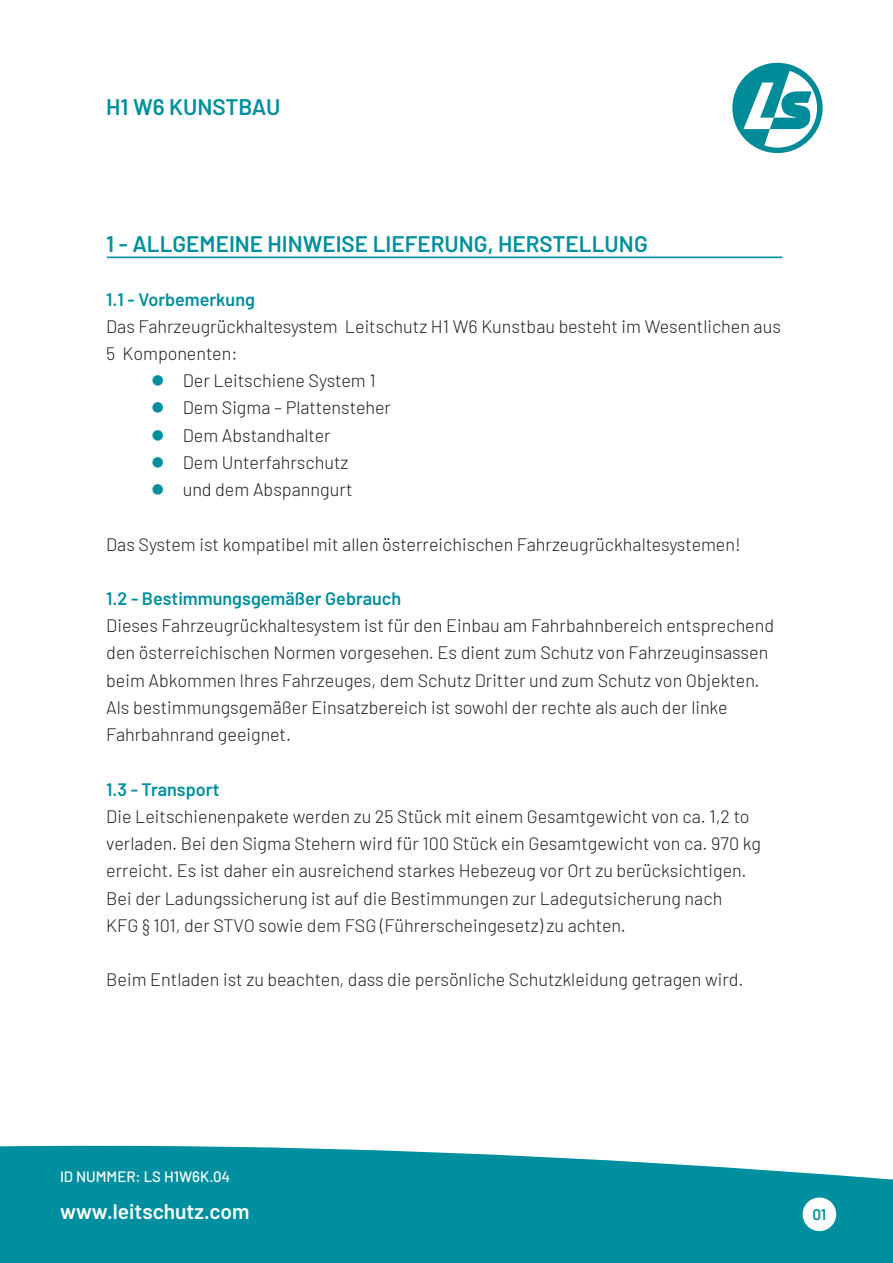
<style>
.page{position:relative;width:893px;height:1263px;background:#fff}
.page>*{position:absolute;margin:0;border:0;box-sizing:border-box;transform-origin:0 0}
.t1{font:600 22.5px "Barlow";color:#008f9e}
.t2{font:600 21px "Barlow";color:#fff}
.t3{font:300 18px/27.3px "Barlow";color:#231f20}
.t4{font:600 18px "Barlow";color:#008f9e}
.t5{font:600 15.3px "Barlow";color:#008f9e}
.t6{font:500 15px "Barlow";color:#fff}
.s1{color:#008f9e}
</style>
<div class="page">
<svg style="left:0;top:1145px;width:893px;height:118px;background:#1899a7"></svg>
<svg style="left:732px;top:63px;width:91px;height:90px"></svg>
<hr style="left:107px;top:257px;width:675px;height:1px;background:#008f9e">
<div style="left:803px;top:1197px;width:33px;height:34px;background:#fff;border-radius:50%"></div>
<p class="t1" style="left:106px;top:90px;width:176px">H1 W6 KUNSTBAU</p>
<p class="t1" style="left:106px;top:227px;width:543px">1 - ALLGEMEINE HINWEISE LIEFERUNG, HERSTELLUNG</p>
<p class="t4" style="left:106px;top:286px;width:150px">1.1 - Vorbemerkung</p>
<p class="t3" style="left:106px;top:311px;width:676px">Das Fahrzeugrückhaltesystem Leitschutz H1 W6 Kunstbau besteht im Wesentlichen aus</p>
<p class="t3" style="left:106px;top:338px;width:133px">5 Komponenten:</p>
<p class="t3" style="left:151px;top:366px;width:226px"><span class="s1">●</span> Der Leitschiene System 1</p>
<p class="t3" style="left:151px;top:393px;width:241px"><span class="s1">●</span> Dem Sigma – Plattensteher</p>
<p class="t3" style="left:151px;top:420px;width:181px"><span class="s1">●</span> Dem Abstandhalter</p>
<p class="t3" style="left:151px;top:447px;width:199px"><span class="s1">●</span> Dem Unterfahrschutz</p>
<p class="t3" style="left:151px;top:475px;width:203px"><span class="s1">●</span> und dem Abspanngurt</p>
<p class="t3" style="left:106px;top:529px;width:636px">Das System ist kompatibel mit allen österreichischen Fahrzeugrückhaltesystemen!</p>
<p class="t4" style="left:106px;top:585px;width:296px">1.2 - Bestimmungsgemäßer Gebrauch</p>
<p class="t3" style="left:106px;top:611px;width:669px">Dieses Fahrzeugrückhaltesystem ist für den Einbau am Fahrbahnbereich entsprechend den österreichischen Normen vorgesehen. Es dient zum Schutz von Fahrzeuginsassen beim Abkommen Ihres Fahrzeuges, dem Schutz Dritter und zum Schutz von Objekten.</p>
<p class="t3" style="left:106px;top:692px;width:623px">Als bestimmungsgemäßer Einsatzbereich ist sowohl der rechte als auch der linke</p>
<p class="t3" style="left:106px;top:720px;width:186px">Fahrbahnrand geeignet.</p>
<p class="t4" style="left:106px;top:776px;width:115px">1.3 - Transport</p>
<p class="t3" style="left:106px;top:801px;width:656px">Die Leitschienenpakete werden zu 25 Stück mit einem Gesamtgewicht von ca. 1,2 to verladen. Bei den Sigma Stehern wird für 100 Stück ein Gesamtgewicht von ca. 970 kg erreicht. Es ist daher ein ausreichend starkes Hebezeug vor Ort zu berücksichtigen.</p>
<p class="t3" style="left:106px;top:883px;width:618px">Bei der Ladungssicherung ist auf die Bestimmungen zur Ladegutsicherung nach</p>
<p class="t3" style="left:106px;top:910px;width:521px">KFG § 101, der STVO sowie dem FSG (Führerscheingesetz) zu achten.</p>
<p class="t3" style="left:106px;top:965px;width:639px">Beim Entladen ist zu beachten, dass die persönliche Schutzkleidung getragen wird.</p>
<p class="t6" style="left:60px;top:1166px;width:171px">ID NUMMER: LS H1W6K.04</p>
<p class="t2" style="left:60px;top:1196px;width:191px">www.leitschutz.com</p>
<p class="t5" style="left:812px;top:1203px;width:15px">01</p>
</div>
